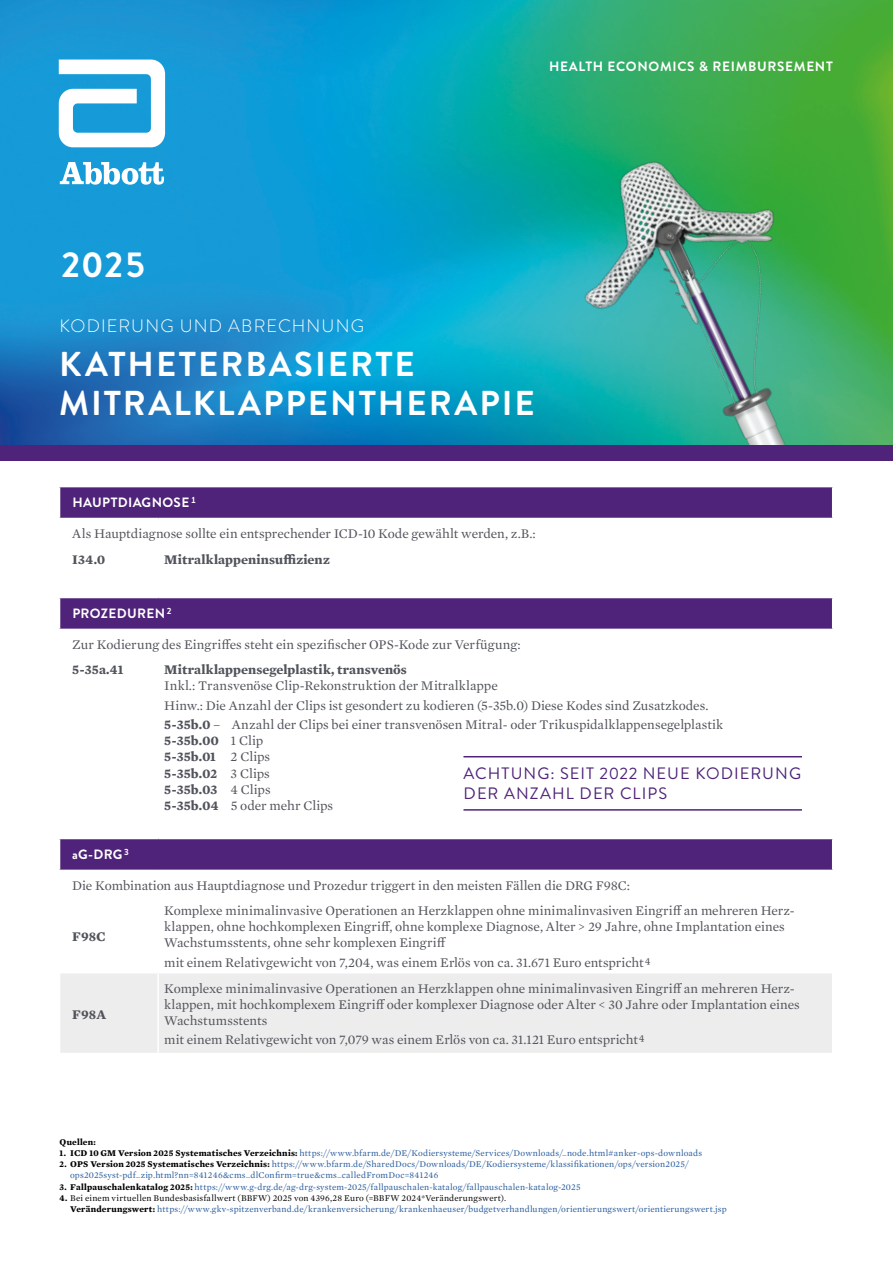
<style>
.page{position:relative;width:893px;height:1263px;background:#fff}
.page>*{position:absolute;margin:0;border:0;box-sizing:border-box;transform-origin:0 0}
.t1{font:700 36px "Brandon Grotesque";color:#fff}
.t2{font:700 34.5px/39px "Brandon Grotesque";letter-spacing:.06em;color:#fff}
.t3{font:300 18px "Brandon Grotesque";letter-spacing:.065em;color:#fff}
.t4{font:16.5px/19.5px "Brandon Grotesque";letter-spacing:.065em;color:#4e2379}
.t5{font:13.5px/16.2px "Mercury Text G1";letter-spacing:-.005em;color:#50535a}
.t6{font:700 13.5px/16.2px "Mercury Text G1";letter-spacing:.005em;color:#50535a}
.t7{font:700 13.5px "Brandon Grotesque";letter-spacing:.04em;color:#fff}
.t8{font:9px/11.2px "Mercury Text G1";letter-spacing:.02em;color:#275b9b}
.t9{font:700 9px "Mercury Text G1";letter-spacing:.02em;color:#000}
.s1{font-weight:700}
.s2{font-weight:400}
.s3{font-weight:700;color:#000}
.s4{color:#000}
</style>
<div class="page">
<img style="left:0;top:0;width:893px;height:445px">
<img style="left:482px;top:59px;width:411px;height:402px">
<div style="left:60px;top:597px;width:773px;height:32px;background:#4e2379"></div>
<hr style="left:59px;top:597px;width:99px;height:1px;background:#fff">
<hr style="left:158px;top:597px;width:675px;height:1px;background:#fff">
<hr style="left:832px;top:598px;width:1px;height:31px;background:#fff">
<div style="left:60px;top:487px;width:773px;height:31px;background:#4e2379"></div>
<hr style="left:832px;top:487px;width:1px;height:31px;background:#fff">
<div style="left:60px;top:838px;width:773px;height:32px;background:#4e2379"></div>
<div style="left:60px;top:974px;width:772px;height:79px;background:#ededed"></div>
<hr style="left:59px;top:838px;width:99px;height:1px;background:#fff">
<hr style="left:158px;top:838px;width:675px;height:1px;background:#fff">
<hr style="left:832px;top:839px;width:1px;height:31px;background:#fff">
<hr style="left:157px;top:973px;width:2px;height:80px;background:#fff">
<hr style="left:463px;top:756px;width:339px;height:1px;background:#4e2379">
<hr style="left:463px;top:809px;width:339px;height:2px;background:#4e2379">
<svg style="left:59px;top:60px;width:106px;height:87px"></svg>
<svg style="left:60px;top:162px;width:104px;height:23px"></svg>
<div style="left:0;top:445px;width:893px;height:15px;background:#4e2379"></div>
<p class="t7" style="left:549px;top:57px;width:285px">HEALTH ECONOMICS &amp; REIMBURSEMENT</p>
<h1 class="t1" style="left:61px;top:239px;width:85px">2025</h1>
<h3 class="t3" style="left:60px;top:313px;width:306px">KODIERUNG UND ABRECHNUNG</h3>
<h2 class="t2" style="left:59px;top:345px;width:477px">KATHETERBASIERTE<br>MITRALKLAPPENTHERAPIE</h2>
<p class="t7" style="left:72px;top:493px;width:125px">HAUPTDIAGNOSE <sup>1</sup></p>
<p class="t5" style="left:72px;top:524px;width:465px">Als Hauptdiagnose sollte ein entsprechender ICD-10 Kode gewählt werden, z.B.:</p>
<p class="t6" style="left:72px;top:551px;width:34px">I34.0</p>
<p class="t6" style="left:164px;top:551px;width:167px">Mitralklappeninsuffizienz</p>
<p class="t7" style="left:72px;top:604px;width:101px">PROZEDUREN<sup>2</sup></p>
<p class="t5" style="left:72px;top:635px;width:450px">Zur Kodierung des Eingriffes steht ein spezifischer OPS-Kode zur Verfügung:</p>
<p class="t6" style="left:72px;top:661px;width:53px">5-35a.41</p>
<p class="t6" style="left:164px;top:661px;width:244px">Mitralklappensegelplastik, transvenös</p>
<p class="t5" style="left:164px;top:675px;width:561px;line-height:19.5px">Inkl.: Transvenöse Clip-Rekonstruktion der Mitralklappe<br>Hinw.: Die Anzahl der Clips ist gesondert zu kodieren (5-35b.0) Diese Kodes sind Zusatzkodes.<br><span class="s1">5-35b.0</span> – Anzahl der Clips bei einer transvenösen Mitral- oder Trikuspidalklappensegelplastik</p>
<p class="t6" style="left:164px;top:732px;width:170px">5-35b.00 <span class="s2">1 Clip<br></span>5-35b.01 <span class="s2">2 Clips<br></span>5-35b.02 <span class="s2">3 Clips<br></span>5-35b.03 <span class="s2">4 Clips<br></span>5-35b.04 <span class="s2">5 oder mehr Clips</span></p>
<p class="t4" style="left:464px;top:764px;width:339px">ACHTUNG: SEIT 2022 NEUE KODIERUNG<br>DER ANZAHL DER CLIPS</p>
<p class="t7" style="left:72px;top:845px;width:58px">aG-DRG<sup>3</sup></p>
<p class="t5" style="left:72px;top:876px;width:559px">Die Kombination aus Hauptdiagnose und Prozedur triggert in den meisten Fällen die DRG F98C:</p>
<p class="t6" style="left:72px;top:927px;width:35px">F98C</p>
<p class="t5" style="left:164px;top:901px;width:632px">Komplexe minimalinvasive Operationen an Herzklappen ohne minimalinvasiven Eingriff an mehreren Herz&shy;klappen, ohne hochkomplexen Eingriff, ohne komplexe Diagnose, Alter &gt; 29 Jahre, ohne Implantation eines<br>Wachstumsstents, ohne sehr komplexen Eingriff</p>
<p class="t5" style="left:164px;top:953px;width:488px">mit einem Relativgewicht von 7,204, was einem Erlös von ca. 31.671 Euro entspricht4</p>
<p class="t6" style="left:72px;top:1005px;width:35px">F98A</p>
<p class="t5" style="left:164px;top:979px;width:637px">Komplexe minimalinvasive Operationen an Herzklappen ohne minimalinvasiven Eingriff an mehreren Herz&shy;klappen, mit hochkomplexem Eingriff oder komplexer Diagnose oder Alter &lt; 30 Jahre oder Implantation eines<br>Wachstumsstents</p>
<p class="t5" style="left:164px;top:1031px;width:482px">mit einem Relativgewicht von 7,079 was einem Erlös von ca. 31.121 Euro entspricht4</p>
<p class="t9" style="left:60px;top:1135px;width:38px">Quellen:</p>
<p class="t8" style="left:60px;top:1147px;width:644px"><span class="s3">1. ICD 10 GM Version 2025 Systematisches Verzeichnis:</span> https://www.bfarm.de/DE/Kodiersysteme/Services/Downloads/_node.html#anker-ops-downloads</p>
<p class="t8" style="left:70px;top:1158px;width:620px;text-indent:-11px"><span class="s3">2. OPS Version 2025 Systematisches Verzeichnis:</span> https://www.bfarm.de/SharedDocs/Downloads/DE/Kodiersysteme/klassifikationen/ops/version2025/ ops2025syst-pdf_zip.html?nn=841246&amp;cms_dlConfirm=true&amp;cms_calledFromDoc=841246</p>
<p class="t8" style="left:60px;top:1180px;width:522px"><span class="s3">3. Fallpauschalenkatalog 2025:</span> https://www.g-drg.de/ag-drg-system-2025/fallpauschalen-katalog/fallpauschalen-katalog-2025</p>
<p class="t8" style="left:70px;top:1192px;width:658px;text-indent:-11px"><span class="s3">4.</span> <span class="s4">Bei einem virtuellen Bundesbasisfallwert (BBFW) 2025 von 4396,28 Euro (=BBFW 2024*Veränderungswert).<br></span><span class="s3">Veränderungswert:</span> https://www.gkv-spitzenverband.de/krankenversicherung/krankenhaeuser/budgetverhandlungen/orientierungswert/orientierungswert.jsp</p>
</div>
